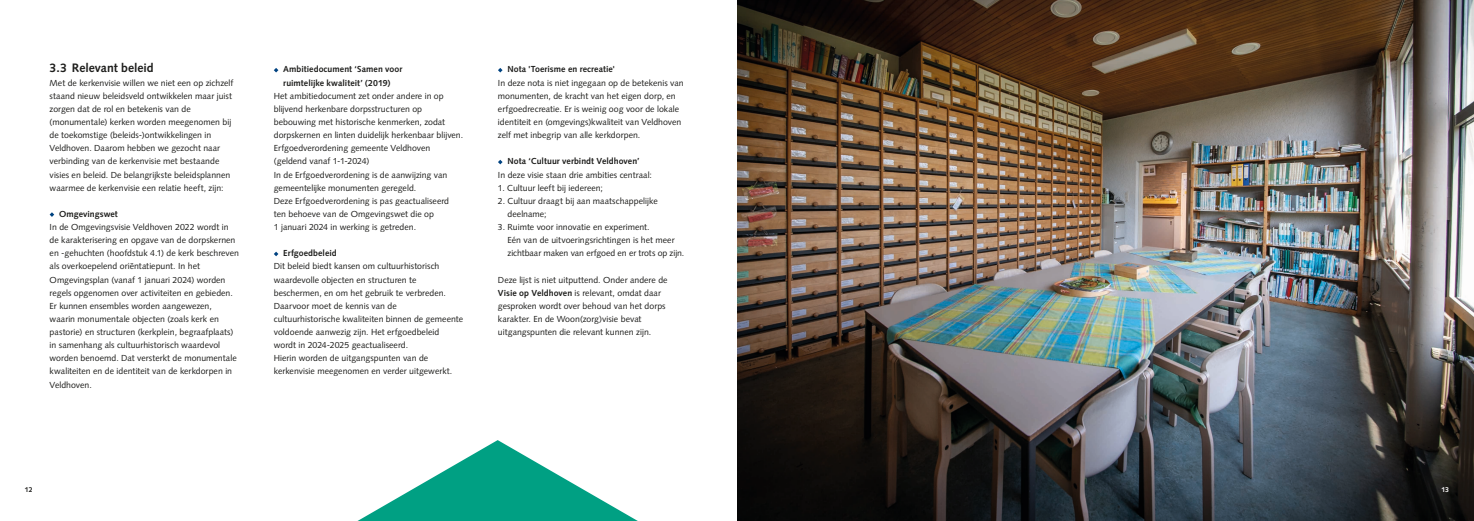
<style>
.page{position:relative;width:1474px;height:521px;background:#fff}
.page>*{position:absolute;margin:0;border:0;box-sizing:border-box;transform-origin:0 0}
.t1{font:700 12.25px "Syntax LT Std";letter-spacing:-.005em;color:#1d1d1b}
.t2{font:8.75px/13.1px "Syntax LT Std";color:#1d1d1b}
.t3{font:700 8.75px/13.1px "Syntax LT Std";letter-spacing:.005em;color:#1d1d1b}
.t4{font:700 7px "Syntax LT Std";color:#1d1d1b}
.t5{font:700 7px "Syntax LT Std";color:#fff}
.s1{font-weight:700}
</style>
<div class="page">
<svg style="left:50px;top:212px;width:4px;height:5px"></svg>
<svg style="left:274px;top:68px;width:4px;height:4px"></svg>
<svg style="left:274px;top:252px;width:4px;height:4px"></svg>
<svg style="left:498px;top:68px;width:4px;height:4px"></svg>
<svg style="left:498px;top:160px;width:4px;height:4px"></svg>
<img style="left:737px;top:0;width:736px;height:521px">
<svg style="left:357px;top:440px;width:281px;height:81px"></svg>
<h1 class="t1" style="left:50px;top:61px;width:105px">3.3 Relevant beleid</h1>
<p class="t2" style="left:50px;top:76px;width:185px">Met de kerkenvisie willen we niet een op zichzelf staand nieuw beleidsveld ontwikkelen maar juist zorgen dat de rol en betekenis van de (monumentale) kerken worden meegenomen bij de toekomstige (beleids-)ontwikkelingen in Veldhoven. Daarom hebben we gezocht naar verbinding van de kerkenvisie met bestaande visies en beleid. De belangrijkste beleidsplannen waarmee de kerkenvisie een relatie heeft, zijn:</p>
<p class="t3" style="left:59px;top:207px;width:60px">Omgevingswet</p>
<p class="t2" style="left:50px;top:220px;width:191px">In de Omgevingsvisie Veldhoven 2022 wordt in de karakterisering en opgave van de dorpskernen en -gehuchten (hoofdstuk 4.1) de kerk beschreven als overkoepelend oriëntatiepunt. In het Omgevingsplan (vanaf 1 januari 2024) worden regels opgenomen over activiteiten en gebieden.<br>Er kunnen ensembles worden aangewezen, waarin monumentale objecten (zoals kerk en pastorie) en structuren (kerkplein, begraafplaats) in samenhang als cultuurhistorisch waardevol worden benoemd. Dat versterkt de monumentale kwaliteiten en de identiteit van de kerkdorpen in Veldhoven.</p>
<p class="t3" style="left:283px;top:63px;width:121px">Ambitiedocument ‘Samen voor ruimtelijke kwaliteit’ (2019)</p>
<p class="t2" style="left:274px;top:89px;width:191px">Het ambitiedocument zet onder andere in op blijvend herkenbare dorpsstructuren op bebouwing met historische kenmerken, zodat dorpskernen en linten duidelijk herkenbaar blijven.<br>Erfgoedverordening gemeente Veldhoven (geldend vanaf 1-1-2024)<br>In de Erfgoedverordening is de aanwijzing van gemeentelijke monumenten geregeld.<br>Deze Erfgoedverordening is pas geactualiseerd ten behoeve van de Omgevingswet die op<br>1 januari 2024 in werking is getreden.</p>
<p class="t3" style="left:283px;top:247px;width:55px">Erfgoedbeleid</p>
<p class="t2" style="left:274px;top:260px;width:191px">Dit beleid biedt kansen om cultuurhistorisch waardevolle objecten en structuren te beschermen, en om het gebruik te verbreden.<br>Daarvoor moet de kennis van de cultuurhistorische kwaliteiten binnen de gemeente voldoende aanwezig zijn. Het erfgoedbeleid wordt in 2024-2025 geactualiseerd.<br>Hierin worden de uitgangspunten van de kerkenvisie meegenomen en verder uitgewerkt.</p>
<p class="t3" style="left:507px;top:63px;width:109px">Nota 'Toerisme en recreatie'</p>
<p class="t2" style="left:498px;top:76px;width:187px">In deze nota is niet ingegaan op de betekenis van monumenten, de kracht van het eigen dorp, en erfgoedrecreatie. Er is weinig oog voor de lokale identiteit en (omgevings)kwaliteit van Veldhoven zelf met inbegrip van alle kerkdorpen.</p>
<p class="t3" style="left:507px;top:155px;width:134px">Nota ‘Cultuur verbindt Veldhoven’</p>
<p class="t2" style="left:498px;top:168px;width:155px">In deze visie staan drie ambities centraal:</p>
<p class="t2" style="left:498px;top:181px;width:107px">1. Cultuur leeft bij iedereen;</p>
<p class="t2" style="left:507px;top:194px;width:152px;text-indent:-10px">2. Cultuur draagt bij aan maatschappelijke deelname;</p>
<p class="t2" style="left:507px;top:220px;width:178px;text-indent:-10px">3. Ruimte voor innovatie en experiment.<br>Eén van de uitvoeringsrichtingen is het meer zichtbaar maken van erfgoed en er trots op zijn.</p>
<p class="t2" style="left:498px;top:273px;width:171px">Deze lijst is niet uitputtend. Onder andere de <span class="s1">Visie op Veldhoven</span> is relevant, omdat daar gesproken wordt over behoud van het dorps karakter. En de Woon(zorg)visie bevat uitgangspunten die relevant kunnen zijn.</p>
<p class="t4" style="left:25px;top:486px;width:9px">12</p>
<p class="t5" style="left:1441px;top:486px;width:9px">13</p>
</div>
